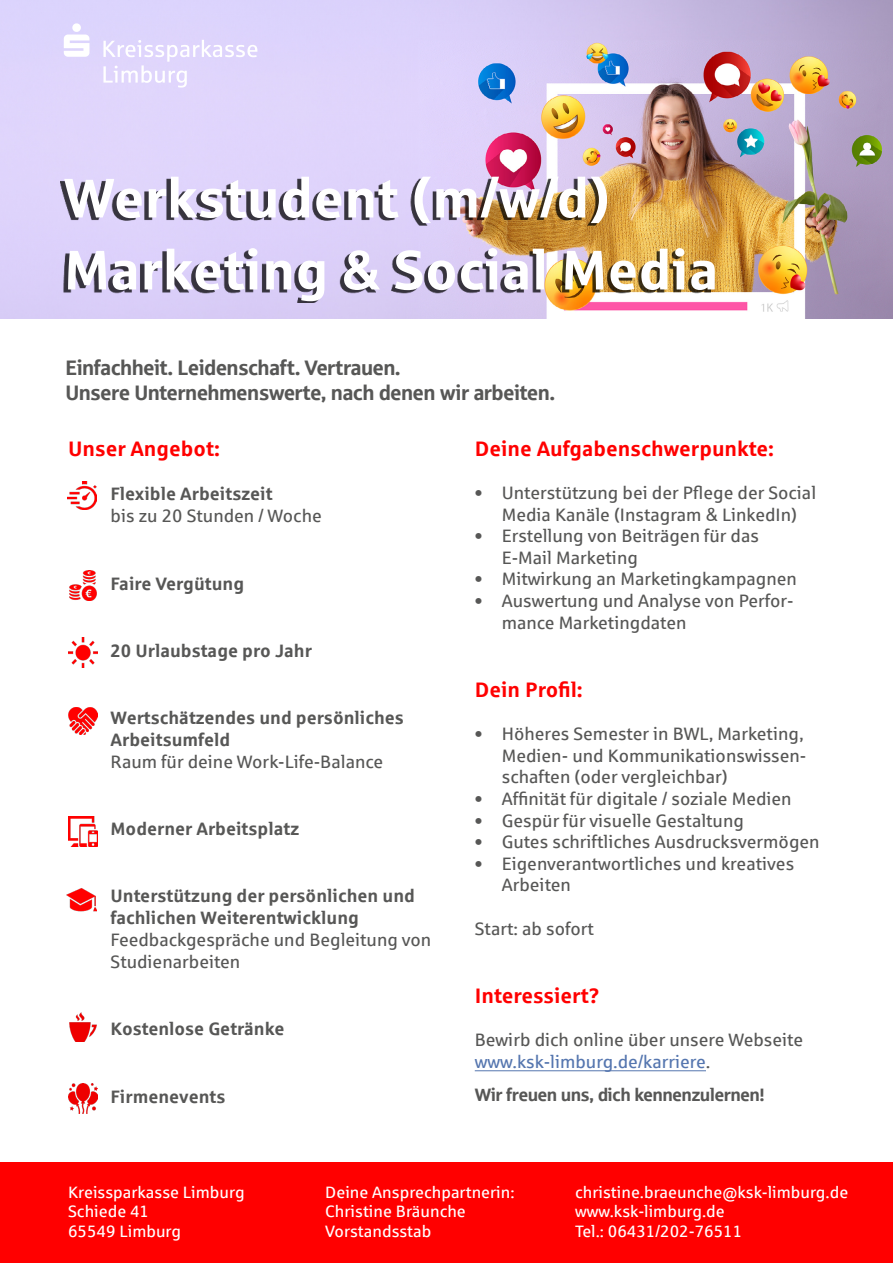
<style>
.page{position:relative;width:893px;height:1263px;background:#fff}
.page>*{position:absolute;margin:0;border:0;box-sizing:border-box;transform-origin:0 0}
.t1{font:700 55.5px/72px "Sparkasse Rg";color:#fff}
.t2{font:21px/25.2px "Sparkasse Head";color:#575756}
.t3{font:700 21px "Sparkasse Rg";color:#f00}
.t4{font:18px/21.6px "Sparkasse Rg";color:#575756}
.t5{font:700 18px/21.6px "Sparkasse Rg";color:#575756}
.t6{font:18px "Sparkasse Head";color:#575756}
.t7{font:16.5px/19.5px "Sparkasse Rg";color:#fff}
.s1{color:#5576af}
</style>
<div class="page">
<img style="left:0;top:0;width:893px;height:319px">
<hr style="left:475px;top:1070px;width:231px;height:1px;background:#5576af">
<div style="left:60px;top:178px;width:651px;height:125px;background:#000;opacity:.75"></div>
<svg style="left:64px;top:23px;width:25px;height:34px"></svg>
<svg style="left:103px;top:40px;width:154px;height:48px"></svg>
<div style="left:0;top:1162px;width:893px;height:101px;background:#f00"></div>
<img style="left:67px;top:481px;width:29px;height:29px">
<img style="left:69px;top:571px;width:28px;height:30px">
<img style="left:67px;top:888px;width:30px;height:24px">
<img style="left:68px;top:707px;width:30px;height:27px">
<img style="left:68px;top:638px;width:30px;height:30px">
<img style="left:68px;top:816px;width:30px;height:30px">
<img style="left:69px;top:1012px;width:28px;height:30px">
<img style="left:68px;top:1084px;width:30px;height:29px">
<h1 class="t1" style="left:64px;top:160px;width:657px">Werkstudent (m/w/d)<br>Marketing &amp; Social Media</h1>
<p class="t2" style="left:66px;top:354px;width:490px">Einfachheit. Leidenschaft. Vertrauen.<br>Unsere Unternehmenswerte, nach denen wir arbeiten.</p>
<p class="t3" style="left:68px;top:435px;width:153px">Unser Angebot:</p>
<p class="t5" style="left:111px;top:482px;width:164px">Flexible Arbeitszeit</p>
<p class="t4" style="left:111px;top:505px;width:213px">bis zu 20 Stunden / Woche</p>
<p class="t5" style="left:111px;top:572px;width:135px">Faire Vergütung</p>
<p class="t5" style="left:111px;top:639px;width:203px">20 Urlaubstage pro Jahr</p>
<p class="t5" style="left:111px;top:707px;width:295px">Wertschätzendes und persönliches<br>Arbeitsumfeld</p>
<p class="t4" style="left:111px;top:750px;width:274px">Raum für deine Work-Life-Balance</p>
<p class="t5" style="left:111px;top:817px;width:190px">Moderner Arbeitsplatz</p>
<p class="t5" style="left:111px;top:884px;width:306px">Unterstützung der persönlichen und fachlichen Weiterentwicklung</p>
<p class="t4" style="left:111px;top:929px;width:322px">Feedbackgespräche und Begleitung von<br>Studienarbeiten</p>
<p class="t5" style="left:111px;top:1017px;width:175px">Kostenlose Getränke</p>
<p class="t5" style="left:111px;top:1085px;width:116px">Firmenevents</p>
<p class="t3" style="left:475px;top:435px;width:301px">Deine Aufgabenschwerpunkte:</p>
<p class="t4" style="left:475px;top:481px;width:343px;text-align:center">• Unterstützung bei der Pflege der Social<br>Media Kanäle (Instagram &amp; LinkedIn)</p>
<p class="t4" style="left:502px;top:525px;width:259px;text-indent:-27px">• Erstellung von Beiträgen für das<br>E-Mail Marketing</p>
<p class="t4" style="left:475px;top:568px;width:324px">• Mitwirkung an Marketingkampagnen</p>
<p class="t4" style="left:502px;top:589px;width:293px;text-indent:-27px">• Auswertung und Analyse von Perfor&shy;mance Marketingdaten</p>
<p class="t3" style="left:475px;top:676px;width:110px">Dein Profil:</p>
<p class="t4" style="left:502px;top:723px;width:306px;text-indent:-27px">• Höheres Semester in BWL, Marketing,<br>Medien- und Kommunikationswissen&shy;schaften (oder vergleichbar)</p>
<p class="t4" style="left:475px;top:787px;width:318px">• Affinität für digitale / soziale Medien</p>
<p class="t4" style="left:475px;top:809px;width:271px">• Gespür für visuelle Gestaltung</p>
<p class="t4" style="left:475px;top:831px;width:346px">• Gutes schriftliches Ausdrucksvermögen</p>
<p class="t4" style="left:502px;top:852px;width:294px;text-indent:-27px">• Eigenverantwortliches und kreatives<br>Arbeiten</p>
<p class="t4" style="left:475px;top:917px;width:121px">Start: ab sofort</p>
<p class="t3" style="left:475px;top:982px;width:126px">Interessiert?</p>
<p class="t4" style="left:475px;top:1029px;width:330px">Bewirb dich online über unsere Webseite <span class="s1">www.ksk-limburg.de/karriere</span>.</p>
<p class="t6" style="left:475px;top:1084px;width:291px">Wir freuen uns, dich kennenzulernen!</p>
<p class="t7" style="left:68px;top:1182px;width:178px">Kreissparkasse Limburg<br>Schiede 41<br>65549 Limburg</p>
<p class="t7" style="left:325px;top:1182px;width:191px">Deine Ansprechpartnerin:<br>Christine Bräunche<br>Vorstandsstab</p>
<p class="t7" style="left:575px;top:1182px;width:275px">christine.braeunche@ksk-limburg.de www.ksk-limburg.de<br>Tel.: 06431/202-76511</p>
</div>
